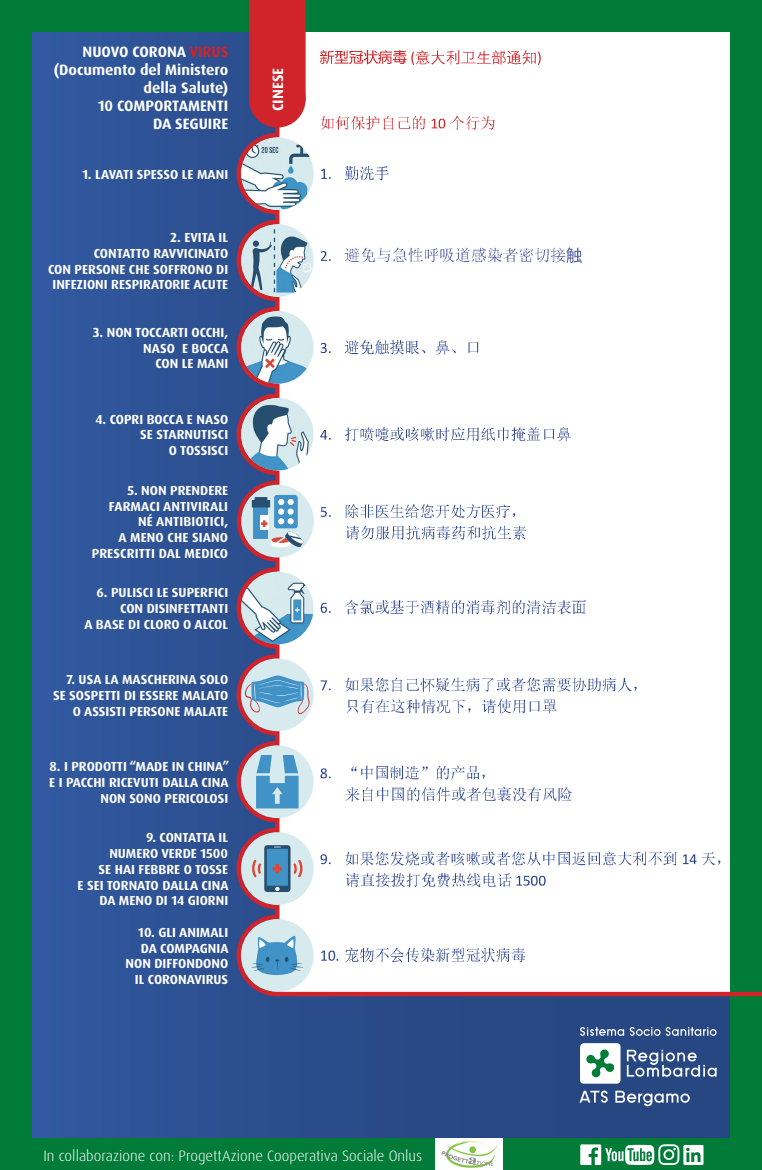
<style>
.page{position:relative;width:762px;height:1170px;background:#fff}
.page>*{position:absolute;margin:0;border:0;box-sizing:border-box;transform-origin:0 0}
.t1{font:700 15px/18px "Dax Pro";color:#fff;text-align:right}
.t2{font:300 15px "Dax Pro";color:#fff}
.t3{font:700 13.12px/15.8px "Dax Pro";color:#fff;text-align:right}
.s1{color:#d1232a}
</style>
<div class="page">
<div style="left:26px;top:24px;width:718px;height:1129px;background:linear-gradient(to right,#2f559a,#27447b)"></div>
<div style="left:0;top:0;width:32px;height:1169px;background:#007c38"></div>
<div style="left:276px;top:18px;width:462px;height:976px;background:#fff"></div>
<svg style="left:275px;top:128px;width:4px;height:613px"></svg>
<div style="left:0;top:1137px;width:762px;height:32px;background:#007c38"></div>
<svg style="left:580px;top:1144px;width:123px;height:20px"></svg>
<div style="left:0;top:0;width:762px;height:32px;background:#007c38"></div>
<img style="left:241px;top:137px;width:73px;height:73px;border-radius:36px">
<svg style="left:236px;top:133px;width:41px;height:81px"></svg>
<img style="left:241px;top:224px;width:73px;height:73px;border-radius:36px">
<img style="left:241px;top:398px;width:73px;height:72px;border-radius:36px">
<img style="left:241px;top:311px;width:73px;height:73px;border-radius:36px">
<div style="left:241px;top:484px;width:73px;height:73px;background:#d7ebee;border-radius:50%"></div>
<svg style="left:236px;top:654px;width:74px;height:81px;background:#a7b3c7"></svg>
<div style="left:241px;top:919px;width:73px;height:72px;background:#d7ebee;border-radius:50%"></div>
<div style="left:241px;top:832px;width:73px;height:72px;background:#d7ebee;border-radius:50%"></div>
<div style="left:730px;top:0;width:32px;height:1169px;background:#007c38"></div>
<div style="left:276px;top:991px;width:486px;height:5px;background:#d1232a"></div>
<div style="left:241px;top:745px;width:73px;height:73px;background:#d7ebee;border-radius:50%"></div>
<svg style="left:236px;top:741px;width:67px;height:255px"></svg>
<img style="left:241px;top:571px;width:73px;height:73px;border-radius:36px">
<svg style="left:236px;top:220px;width:68px;height:428px"></svg>
<svg style="left:580px;top:1026px;width:44px;height:9px"></svg>
<svg style="left:630px;top:1026px;width:86px;height:9px"></svg>
<svg style="left:580px;top:1043px;width:40px;height:40px"></svg>
<svg style="left:627px;top:1049px;width:89px;height:27px;background:#5f77a2"></svg>
<svg style="left:579px;top:1090px;width:29px;height:12px"></svg>
<svg style="left:615px;top:1090px;width:75px;height:16px"></svg>
<div style="left:251px;top:73px;width:52px;height:52px;background:#d1232a;border-radius:50%"></div>
<div style="left:249px;top:71px;width:57px;height:57px;border:4px solid #d1232a;border-radius:50%"></div>
<div style="left:249px;top:0;width:57px;height:101px;background:#d1232a"></div>
<div style="left:435px;top:1137px;width:68px;height:32px;background:#fff"></div>
<img style="left:441px;top:1140px;width:57px;height:27px">
<img style="left:320px;top:50px;width:221px;height:80px">
<img style="left:320px;top:340px;width:159px;height:15px">
<img style="left:321px;top:165px;width:68px;height:16px">
<img style="left:321px;top:247px;width:261px;height:16px">
<img style="left:320px;top:427px;width:251px;height:15px">
<img style="left:320px;top:504px;width:206px;height:36px">
<img style="left:320px;top:599px;width:266px;height:16px">
<img style="left:320px;top:677px;width:317px;height:37px">
<img style="left:320px;top:765px;width:252px;height:37px">
<img style="left:320px;top:851px;width:401px;height:37px">
<img style="left:321px;top:947px;width:204px;height:16px">
<p class="t1" style="left:54px;top:43px;width:176px">NUOVO CORONA <span class="s1">VIRUS </span>(Documento del Ministero della Salute)<br>10 COMPORTAMENTI<br>DA SEGUIRE</p>
<p class="t3" style="left:82px;top:166px;width:147px">1. LAVATI SPESSO LE MANI</p>
<p class="t3" style="left:48px;top:230px;width:182px">2. EVITA IL<br>CONTATTO RAVVICINATO<br>CON PERSONE CHE SOFFRONO DI<br>INFEZIONI RESPIRATORIE ACUTE</p>
<p class="t3" style="left:93px;top:324px;width:137px">3. NON TOCCARTI OCCHI,<br>NASO E BOCCA<br>CON LE MANI</p>
<p class="t3" style="left:95px;top:411px;width:134px">4. COPRI BOCCA E NASO<br>SE STARNUTISCI<br>O TOSSISCI</p>
<p class="t3" style="left:92px;top:482px;width:138px">5. NON PRENDERE<br>FARMACI ANTIVIRALI<br>NÉ ANTIBIOTICI,<br>A MENO CHE SIANO<br>PRESCRITTI DAL MEDICO</p>
<p class="t3" style="left:84px;top:585px;width:145px">6. PULISCI LE SUPERFICI<br>CON DISINFETTANTI<br>A BASE DI CLORO O ALCOL</p>
<p class="t3" style="left:53px;top:672px;width:177px">7. USA LA MASCHERINA SOLO<br>SE SOSPETTI DI ESSERE MALATO<br>O ASSISTI PERSONE MALATE</p>
<p class="t3" style="left:49px;top:758px;width:182px">8. I PRODOTTI “MADE IN CHINA”<br>E I PACCHI RICEVUTI DALLA CINA<br>NON SONO PERICOLOSI</p>
<p class="t3" style="left:78px;top:829px;width:152px">9. CONTATTA IL<br>NUMERO VERDE 1500<br>SE HAI FEBBRE O TOSSE<br>E SEI TORNATO DALLA CINA<br>DA MENO DI 14 GIORNI</p>
<p class="t3" style="left:126px;top:924px;width:105px">10. GLI ANIMALI<br>DA COMPAGNIA<br>NON DIFFONDONO<br>IL CORONAVIRUS</p>
<p class="t1" style="left:269px;top:111px;width:44px;rotate:-90deg">CINESE</p>
<p class="t2" style="left:43px;top:1146px;width:380px">In collaborazione con: ProgettAzione Cooperativa Sociale Onlus</p>
</div>
